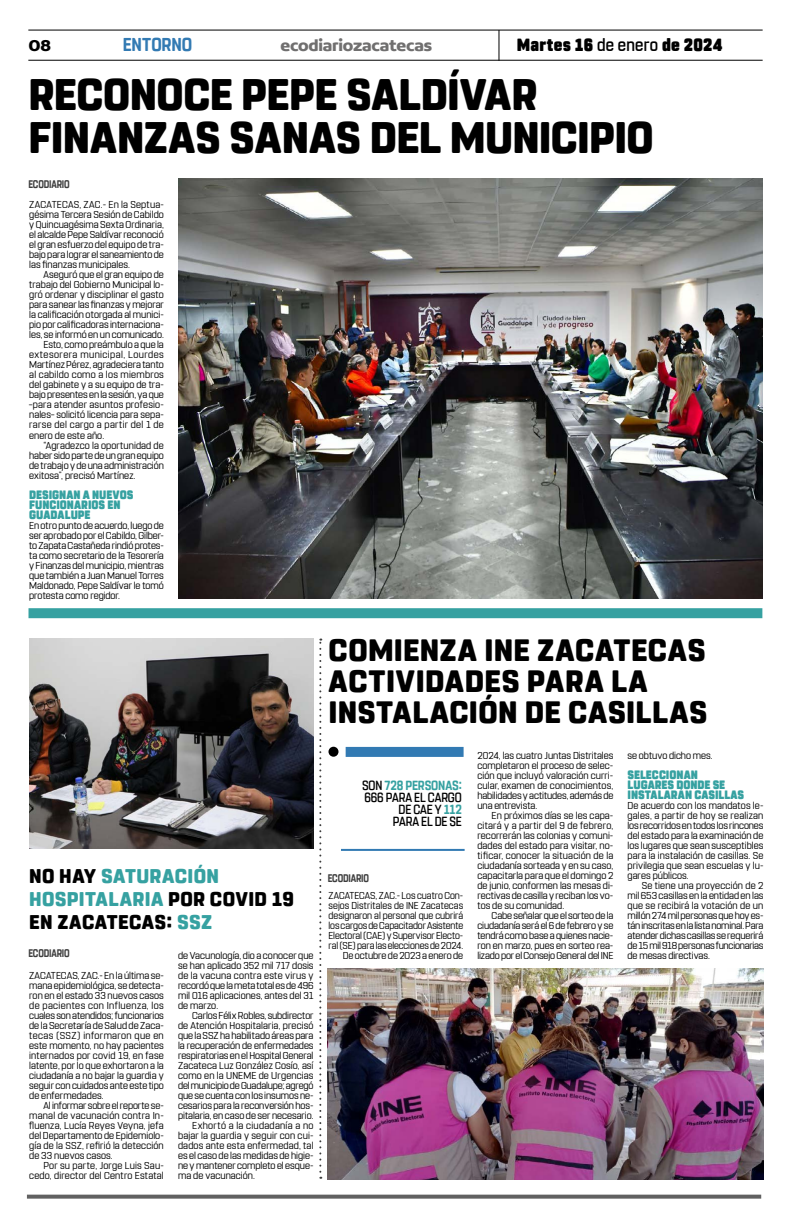
<style>
.page{position:relative;width:791px;height:1225px;background:#fff}
.page>*{position:absolute;margin:0;border:0;box-sizing:border-box;transform-origin:0 0}
.t1{font:800 44px/43px "Rohn Rounded";letter-spacing:-.01em;color:#000}
.t2{font:800 30.8px/31px "Rohn Rounded";letter-spacing:.015em;color:#000}
.t3{font:800 19.8px/23px "Rohn Rounded";letter-spacing:.02em;color:#000}
.t4{font:700 18.6px "Rohn Rounded";letter-spacing:-.005em;color:#327ab3;scale:.91 1}
.t5{font:900 17.6px "Rohn Rounded";letter-spacing:.02em;color:#000;scale:.91 1}
.t6{font:700 16.9px "Concord";letter-spacing:-.01em;color:#706f6f}
.t7{font:700 16.9px "Concord";color:#000}
.t8{font:500 13.2px/12px "Rohn Rounded";letter-spacing:-.01em;color:#000;text-align:right;scale:.87 1}
.t9{font:900 12.1px/10px "Rohn Rounded";color:#36a1a1;scale:.91 1}
.t10{font:700 11px "Rohn Rounded";letter-spacing:-.015em;color:#3d3d3d;scale:.82 1}
.t11{font:10px/10px "Rohn Rounded";color:#000;text-align:justify}
.t12{font:10px/10px "Rohn Rounded";color:#000;text-align:right;scale:.95 1}
.t13{font:10px/10px "Rohn Rounded";letter-spacing:.02em;color:#000;text-align:right}
.t14{font:10px "Rohn Rounded";letter-spacing:.03em;color:#000}
.t15{font:10px "Rohn Rounded";letter-spacing:-.02em;color:#000}
.t16{font:10px "Rohn Rounded";letter-spacing:.045em;color:#000}
.t17{font:10px "Rohn Rounded";letter-spacing:.025em;color:#000}
.s1{font-weight:500}
.s2{color:#36a1a1}
.s3{font-weight:700;color:#36a1a1}
</style>
<div class="page">
<svg style="left:27px;top:1194px;width:734px;height:4px;background:#7a7a7a"></svg>
<hr style="left:28px;top:30px;width:735px;height:1px;background:#000">
<hr style="left:28px;top:60px;width:735px;height:1px;background:#000">
<hr style="left:498px;top:30px;width:1px;height:31px;background:#000">
<div style="left:29px;top:608px;width:733px;height:10px;background:#36a1a1"></div>
<svg style="left:319px;top:638px;width:2px;height:540px"></svg>
<img style="left:178px;top:178px;width:584px;height:420px">
<div style="left:346px;top:747px;width:118px;height:10px;background:#327ab3"></div>
<hr style="left:341px;top:849px;width:124px;height:2px;background:#327ab3">
<div style="left:328px;top:746px;width:10px;height:10px;background:#000;border-radius:50%"></div>
<img style="left:328px;top:968px;width:435px;height:211px">
<img style="left:29px;top:638px;width:285px;height:210px">
<h3 class="t7" style="left:28px;top:35px;width:24px">08</h3>
<h3 class="t4" style="left:123px;top:34px;width:78px">ENTORNO</h3>
<h3 class="t6" style="left:280px;top:35px;width:153px">ecodiariozacatecas</h3>
<h3 class="t5" style="left:517px;top:34px;width:228px">Martes 16 <span class="s1">de enero</span> de 2024</h3>
<h1 class="t1" style="left:28px;top:74px;width:627px">RECONOCE PEPE SALDÍVAR<br>FINANZAS SANAS DEL MUNICIPIO</h1>
<p class="t10" style="left:28px;top:178px;width:52px">ECODIARIO</p>
<p class="t11" style="left:29px;top:200px;width:136px">ZACATECAS, ZAC.- En la Septua&shy;gésima Tercera Sesión de Cabildo y Quincuagésima Sexta Ordinaria, el alcalde Pepe Saldívar reconoció el gran esfuerzo del equipo de tra&shy;bajo para lograr el saneamiento de las finanzas municipales.</p>
<p class="t11" style="left:43px;top:270px;width:122px">Aseguró que el gran equipo de</p>
<p class="t11" style="left:29px;top:280px;width:136px">trabajo del Gobierno Municipal lo-</p>
<p class="t11" style="left:29px;top:290px;width:136px">gró ordenar y disciplinar el gasto</p>
<p class="t11" style="left:29px;top:300px;width:136px">para sanear las finanzas y mejorar</p>
<p class="t11" style="left:29px;top:310px;width:136px">la calificación otorgada al munici-</p>
<p class="t11" style="left:29px;top:320px;width:136px">pio por calificadoras internaciona-</p>
<p class="t11" style="left:29px;top:330px;width:136px">les, se informó en un comunicado.</p>
<p class="t11" style="left:43px;top:340px;width:122px">Esto, como preámbulo a que la</p>
<p class="t16" style="left:29px;top:349px;width:136px">extesorera municipal, Lourdes</p>
<p class="t11" style="left:29px;top:360px;width:136px">Martínez Pérez, agradeciera tanto</p>
<p class="t17" style="left:29px;top:369px;width:136px">al cabildo como a los miembros</p>
<p class="t11" style="left:29px;top:380px;width:136px">del gabinete y a su equipo de tra-</p>
<p class="t11" style="left:29px;top:390px;width:136px">bajo presentes en la sesión, ya que</p>
<p class="t13" style="left:29px;top:400px;width:136px">–para atender asuntos profesio-</p>
<p class="t11" style="left:29px;top:410px;width:136px">nales– solicitó licencia para sepa-</p>
<p class="t14" style="left:29px;top:419px;width:136px">rarse del cargo a partir del 1 de</p>
<p class="t11" style="left:29px;top:430px;width:76px">enero de este año.</p>
<p class="t11" style="left:43px;top:440px;width:122px">“Agradezco la oportunidad de</p>
<p class="t11" style="left:29px;top:450px;width:136px">haber sido parte de un gran equipo</p>
<p class="t11" style="left:29px;top:460px;width:136px">de trabajo y de una administración</p>
<p class="t11" style="left:29px;top:470px;width:108px">exitosa”, precisó Martínez.</p>
<p class="t9" style="left:29px;top:489px;width:116px">DESIGNAN A NUEVOS<br>FUNCIONARIOS EN<br>GUADALUPE</p>
<p class="t11" style="left:29px;top:520px;width:136px">En otro punto de acuerdo, luego de ser aprobado por el Cabildo, Gilber&shy;to Zapata Castañeda rindió protes&shy;ta como secretario de la Tesorería y Finanzas del municipio, mientras que también a Juan Manuel Torres Maldonado, Pepe Saldívar le tomó protesta como regidor.</p>
<h3 class="t3" style="left:29px;top:864px;width:266px">NO HAY <span class="s2">SATURACIÓN<br>HOSPITALARIA</span> POR COVID 19<br>EN ZACATECAS: <span class="s2">SSZ</span></h3>
<p class="t11" style="left:178px;top:950px;width:137px">de Vacunología, dio a conocer que se han aplicado 352 mil 717 dosis de la vacuna contra este virus y recordó que la meta total es de 496 mil 016 aplicaciones, antes del 31 de marzo.</p>
<p class="t11" style="left:192px;top:1010px;width:123px">Carlos Félix Robles, subdirector</p>
<p class="t11" style="left:178px;top:1020px;width:137px">de Atención Hospitalaria, precisó</p>
<p class="t11" style="left:178px;top:1030px;width:137px">que la SSZ ha habilitado áreas para</p>
<p class="t11" style="left:178px;top:1040px;width:137px">la recuperación de enfermedades</p>
<p class="t11" style="left:178px;top:1050px;width:137px">respiratorias en el Hospital General</p>
<p class="t11" style="left:178px;top:1060px;width:137px">Zacateca Luz González Cosío, así</p>
<p class="t11" style="left:178px;top:1070px;width:137px">como en la UNEME de Urgencias</p>
<p class="t15" style="left:178px;top:1079px;width:137px">del municipio de Guadalupe; agregó</p>
<p class="t11" style="left:178px;top:1090px;width:137px">que se cuenta con los insumos ne-</p>
<p class="t11" style="left:178px;top:1100px;width:137px">cesarios para la reconversión hos-</p>
<p class="t11" style="left:178px;top:1110px;width:137px">pitalaria, en caso de ser necesario.</p>
<p class="t14" style="left:192px;top:1119px;width:123px">Exhortó a la ciudadanía a no</p>
<p class="t11" style="left:178px;top:1130px;width:137px">bajar la guardia y seguir con cui-</p>
<p class="t11" style="left:178px;top:1140px;width:137px">dados ante esta enfermedad, tal</p>
<p class="t11" style="left:178px;top:1150px;width:137px">es el caso de las medidas de higie-</p>
<p class="t11" style="left:178px;top:1160px;width:137px">ne y mantener completo el esque-</p>
<p class="t11" style="left:178px;top:1170px;width:78px">ma de vacunación.</p>
<p class="t10" style="left:28px;top:946px;width:52px">ECODIARIO</p>
<p class="t11" style="left:29px;top:970px;width:136px">ZACATECAS, ZAC.- En la última se&shy;mana epidemiológica, se detecta&shy;ron en el estado 33 nuevos casos de pacientes con Influenza, los cuales son atendidos; funcionarios de la Secretaría de Salud de Zaca&shy;tecas (SSZ) informaron que en este momento, no hay pacientes internados por covid 19, en fase latente, por lo que exhortaron a la ciudadanía a no bajar la guardia y seguir con cuidados ante este tipo de enfermedades.</p>
<p class="t11" style="left:29px;top:1100px;width:136px;text-indent:14px">Al informar sobre el reporte se&shy;manal de vacunación contra In&shy;fluenza, Lucía Reyes Veyna, jefa del Departamento de Epidemiolo&shy;gía de la SSZ, refirió la detección de 33 nuevos casos.</p>
<p class="t13" style="left:29px;top:1160px;width:136px">Por su parte, Jorge Luis Sau&shy;cedo, director del Centro Estatal</p>
<h2 class="t2" style="left:329px;top:635px;width:380px">COMIENZA INE ZACATECAS<br>ACTIVIDADES PARA LA<br>INSTALACIÓN DE CASILLAS</h2>
<h3 class="t8" style="left:362px;top:779px;width:116px">SON <span class="s3">728 PERSONAS:<br></span>666 PARA EL CARGO<br>DE CAE Y <span class="s3">112<br></span>PARA EL DE SE</h3>
<p class="t10" style="left:328px;top:872px;width:52px">ECODIARIO</p>
<p class="t12" style="left:329px;top:890px;width:143px">ZACATECAS, ZAC.- Los cuatro Con&shy;sejos Distritales de INE Zacatecas designaron al personal que cubrirá los cargos de Capacitador Asistente Electoral (CAE) y Supervisor Electo&shy;ral (SE) para las elecciones de 2024.<br>De octubre de 2023 a enero de</p>
<p class="t11" style="left:477px;top:750px;width:137px">2024, las cuatro Juntas Distritales completaron el proceso de selec&shy;ción que incluyó valoración curri&shy;cular, examen de conocimientos, habilidades y actitudes, además de una entrevista.</p>
<p class="t11" style="left:477px;top:810px;width:137px;text-indent:14px">En próximos días se les capa&shy;citará y a partir del 9 de febrero, recorrerán las colonias y comuni&shy;dades del estado para visitar, no&shy;tificar, conocer la situación de la ciudadanía sorteada y en su caso, capacitarla para que el domingo 2 de junio, conformen las mesas di&shy;rectivas de casilla y reciban los vo&shy;tos de su comunidad.</p>
<p class="t11" style="left:477px;top:910px;width:137px;text-indent:14px">Cabe señalar que el sorteo de la ciudadanía será el 6 de febrero y se tendrá como base a quienes nacie&shy;ron en marzo, pues en sorteo rea&shy;lizado por el Consejo General del INE</p>
<p class="t11" style="left:627px;top:750px;width:86px">se obtuvo dicho mes.</p>
<p class="t9" style="left:627px;top:769px;width:130px">SELECCIONAN<br>LUGARES DONDE SE<br>INSTALARÁN CASILLAS</p>
<p class="t11" style="left:627px;top:800px;width:137px">De acuerdo con los mandatos le&shy;gales, a partir de hoy se realizan los recorridos en todos los rincones del estado para la examinación de los lugares que sean susceptibles para la instalación de casillas. Se privilegia que sean escuelas y lu&shy;gares públicos.</p>
<p class="t11" style="left:627px;top:880px;width:137px;text-indent:14px">Se tiene una proyección de 2 mil 653 casillas en la entidad en las que se recibirá la votación de un millón 274 mil personas que hoy es&shy;tán inscritas en la lista nominal. Para atender dichas casillas se requerirá de 15 mil 918 personas funcionarias de mesas directivas.</p>
</div>
